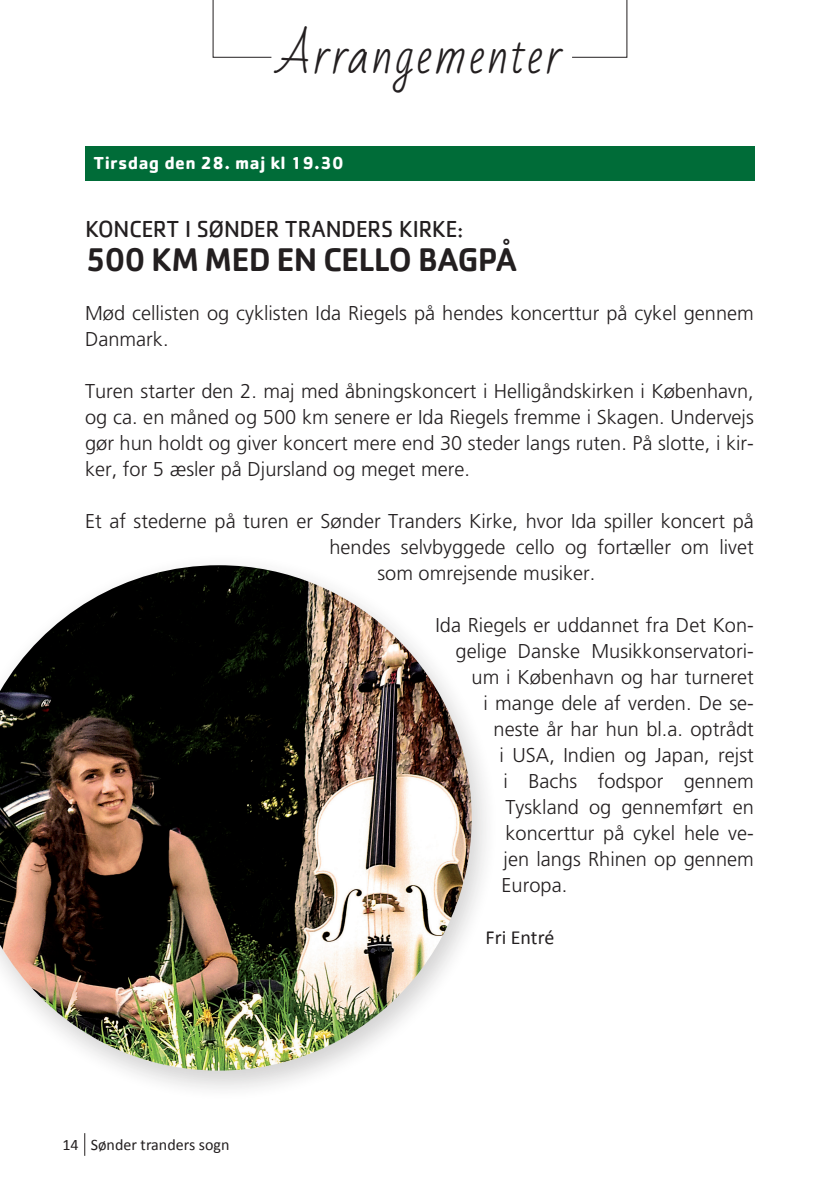
<style>
.page{position:relative;width:840px;height:1191px;background:#fff}
.page>*{position:absolute;margin:0;border:0;box-sizing:border-box;transform-origin:0 0}
.t1{font:48px "Bad Script";letter-spacing:.04em;color:#231f20}
.t2{font:500 34px "Cachet";letter-spacing:-.03em;color:#231f20}
.t3{font:24px "Cachet";letter-spacing:-.02em;color:#231f20}
.t4{font:300 20px/26px "Frutiger";color:#231f20}
.t5{font:20px "Calibri";color:#231f20}
.t6{font:700 18px "Cachet";letter-spacing:.02em;color:#fff}
.t7{font:16px "Calibri";color:#231f20}
</style>
<div class="page">
<svg style="left:84px;top:1133px;width:1px;height:22px"></svg>
<div style="left:85px;top:146px;width:669px;height:34px;background:#006c38"></div>
<svg style="left:212px;top:0;width:415px;height:58px"></svg>
<img style="left:0;top:565px;width:471px;height:505px">
<h1 class="t1" style="left:278px;top:28px;width:285px">Arrangementer</h1>
<p class="t6" style="left:94px;top:151px;width:251px">Tirsdag den 28. maj kl 19.30</p>
<p class="t3" style="left:85px;top:215px;width:379px">KONCERT I SØNDER TRANDERS KIRKE:</p>
<h2 class="t2" style="left:85px;top:238px;width:433px">500 KM MED EN CELLO BAGPÅ</h2>
<p class="t4" style="left:85px;top:300px;width:670px">Mød cellisten og cyklisten Ida Riegels på hendes koncerttur på cykel gennem<br>Danmark.</p>
<p class="t4" style="left:85px;top:378px;width:670px;text-align:justify">Turen starter den 2. maj med åbningskoncert i Helligåndskirken i København, og ca. en måned og 500 km senere er Ida Riegels fremme i Skagen. Undervejs gør hun holdt og giver koncert mere end 30 steder langs ruten. På slotte, i kir&shy;ker, for 5 æsler på Djursland og meget mere.</p>
<p class="t4" style="left:85px;top:508px;width:669px">Et af stederne på turen er Sønder Tranders Kirke, hvor Ida spiller koncert på</p>
<p class="t4" style="left:329px;top:534px;width:426px">hendes selvbyggede cello og fortæller om livet</p>
<p class="t4" style="left:377px;top:560px;width:219px">som omrejsende musiker.</p>
<p class="t4" style="left:435px;top:612px;width:319px">Ida Riegels er uddannet fra Det Kon-</p>
<p class="t4" style="left:455px;top:638px;width:300px">gelige Danske Musikkonservatori-</p>
<p class="t4" style="left:471px;top:664px;width:284px">um i København og har turneret</p>
<p class="t4" style="left:483px;top:690px;width:271px">i mange dele af verden. De se-</p>
<p class="t4" style="left:493px;top:716px;width:262px">neste år har hun bl.a. optrådt</p>
<p class="t4" style="left:499px;top:742px;width:256px">i USA, Indien og Japan, rejst</p>
<p class="t4" style="left:503px;top:768px;width:252px">i Bachs fodspor gennem</p>
<p class="t4" style="left:505px;top:794px;width:250px">Tyskland og gennemført en</p>
<p class="t4" style="left:505px;top:820px;width:249px">koncerttur på cykel hele ve-</p>
<p class="t4" style="left:503px;top:846px;width:251px">jen langs Rhinen op gennem</p>
<p class="t4" style="left:501px;top:872px;width:67px">Europa.</p>
<p class="t5" style="left:485px;top:925px;width:70px">Fri Entré</p>
<p class="t7" style="left:63px;top:1134px;width:168px">14 Sønder tranders sogn</p>
</div>
